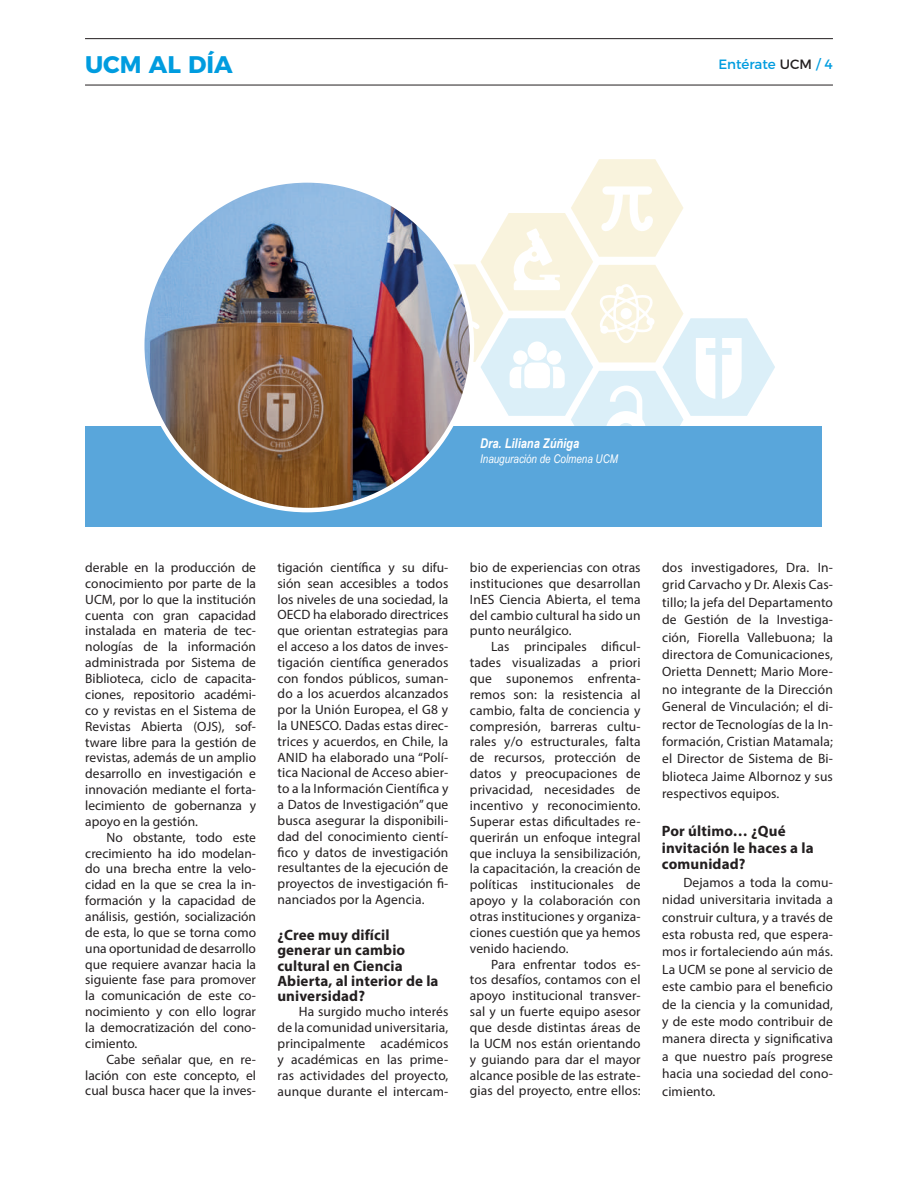
<style>
.page{position:relative;width:918px;height:1188px;background:#fff}
.page>*{position:absolute;margin:0;border:0;box-sizing:border-box;transform-origin:0 0}
.t1{font:700 24px "Montserrat";color:#009cdf}
.t2{font:700 15px/15px "Myriad Pro";letter-spacing:.01em;color:#231f20}
.t3{font:13.5px/15.9px "Myriad Pro";letter-spacing:.01em;color:#231f20;text-align:justify}
.t4{font:italic 700 13.5px "Arial Narrow";color:#fff}
.t5{font:13.5px "Montserrat";color:#009cdf}
.t6{font:italic 12px "Arial Narrow";color:#fff}
.s1{color:#231f20}
</style>
<div class="page">
<hr style="left:85px;top:38px;width:748px;height:1px;background:#231f20">
<hr style="left:85px;top:85px;width:748px;height:1px;background:#231f20">
<svg style="left:453px;top:159px;width:322px;height:268px"></svg>
<div style="left:85px;top:427px;width:736px;height:100px;background:#59a6db"></div>
<img style="left:142px;top:180px;width:330px;height:330px;border-radius:165px">
<h1 class="t1" style="left:85px;top:45px;width:149px">UCM AL DÍA</h1>
<p class="t5" style="left:718px;top:54px;width:116px">Entérate <span class="s1">UCM</span> / 4</p>
<p class="t4" style="left:480px;top:433px;width:101px">Dra. Liliana Zúñiga</p>
<p class="t6" style="left:480px;top:451px;width:139px">Inauguración de Colmena UCM</p>
<p class="t3" style="left:85px;top:559px;width:172px">derable en la producción de conocimiento por parte de la UCM, por lo que la institución cuenta con gran capacidad instalada en materia de tec&shy;nologías de la información administrada por Sistema de Biblioteca, ciclo de capacita&shy;ciones, repositorio académi&shy;co y revistas en el Sistema de Revistas Abierta (OJS), sof&shy;tware libre para la gestión de revistas, además de un amplio desarrollo en investigación e innovación mediante el forta&shy;lecimiento de gobernanza y apoyo en la gestión.</p>
<p class="t3" style="left:85px;top:829px;width:172px;text-indent:21px">No obstante, todo este crecimiento ha ido modelan&shy;do una brecha entre la velo&shy;cidad en la que se crea la in&shy;formación y la capacidad de análisis, gestión, socialización de esta, lo que se torna como una oportunidad de desarrollo que requiere avanzar hacia la siguiente fase para promover la comunicación de este co&shy;nocimiento y con ello lograr la democratización del cono&shy;cimiento.</p>
<p class="t3" style="left:85px;top:1051px;width:172px;text-indent:21px">Cabe señalar que, en re&shy;lación con este concepto, el cual busca hacer que la inves-</p>
<p class="t3" style="left:278px;top:559px;width:172px">tigación científica y su difu&shy;sión sean accesibles a todos los niveles de una sociedad, la OECD ha elaborado directrices que orientan estrategias para el acceso a los datos de inves&shy;tigación científica generados con fondos públicos, suman&shy;do a los acuerdos alcanzados por la Unión Europea, el G8 y la UNESCO. Dadas estas direc&shy;trices y acuerdos, en Chile, la ANID ha elaborado una “Polí&shy;tica Nacional de Acceso abier&shy;to a la Información Científica y a Datos de Investigación” que busca asegurar la disponibili&shy;dad del conocimiento cientí&shy;fico y datos de investigación resultantes de la ejecución de proyectos de investigación fi&shy;nanciados por la Agencia.</p>
<p class="t2" style="left:277px;top:927px;width:163px">¿Cree muy difícil generar un cambio cultural en Ciencia<br>Abierta, al interior de la universidad?</p>
<p class="t3" style="left:278px;top:1004px;width:172px;text-indent:21px">Ha surgido mucho interés de la comunidad universitaria, principalmente académicos y académicas en las prime&shy;ras actividades del proyecto, aunque durante el intercam-</p>
<p class="t3" style="left:470px;top:559px;width:172px">bio de experiencias con otras instituciones que desarrollan InES Ciencia Abierta, el tema del cambio cultural ha sido un punto neurálgico.</p>
<p class="t3" style="left:470px;top:639px;width:172px;text-indent:21px">Las principales dificul&shy;tades visualizadas a priori que suponemos enfrenta&shy;remos son: la resistencia al cambio, falta de conciencia y compresión, barreras cultu&shy;rales y/o estructurales, falta de recursos, protección de datos y preocupaciones de privacidad, necesidades de incentivo y reconocimiento.<br>Superar estas dificultades re&shy;querirán un enfoque integral que incluya la sensibilización, la capacitación, la creación de políticas institucionales de apoyo y la colaboración con otras instituciones y organiza&shy;ciones cuestión que ya hemos venido haciendo.</p>
<p class="t3" style="left:470px;top:956px;width:172px;text-indent:21px">Para enfrentar todos es&shy;tos desafíos, contamos con el apoyo institucional transver&shy;sal y un fuerte equipo asesor que desde distintas áreas de la UCM nos están orientando y guiando para dar el mayor alcance posible de las estrate&shy;gias del proyecto, entre ellos:</p>
<p class="t3" style="left:662px;top:559px;width:172px;line-height:17.4px">dos investigadores, Dra. In&shy;grid Carvacho y Dr. Alexis Cas&shy;tillo; la jefa del Departamento de Gestión de la Investiga&shy;ción, Fiorella Vallebuona; la directora de Comunicaciones, Orietta Dennett; Mario More&shy;no integrante de la Dirección General de Vinculación; el di&shy;rector de Tecnologías de la In&shy;formación, Cristian Matamala; el Director de Sistema de Bi&shy;blioteca Jaime Albornoz y sus respectivos equipos.</p>
<p class="t2" style="left:662px;top:822px;width:153px;line-height:16.6px">Por último… ¿Qué invitación le haces a la comunidad?</p>
<p class="t3" style="left:662px;top:873px;width:172px;line-height:17.4px;text-indent:21px">Dejamos a toda la comu&shy;nidad universitaria invitada a construir cultura, y a través de esta robusta red, que espera&shy;mos ir fortaleciendo aún más.<br>La UCM se pone al servicio de este cambio para el beneficio de la ciencia y la comunidad, y de este modo contribuir de manera directa y significativa a que nuestro país progrese hacia una sociedad del cono&shy;cimiento.</p>
</div>
